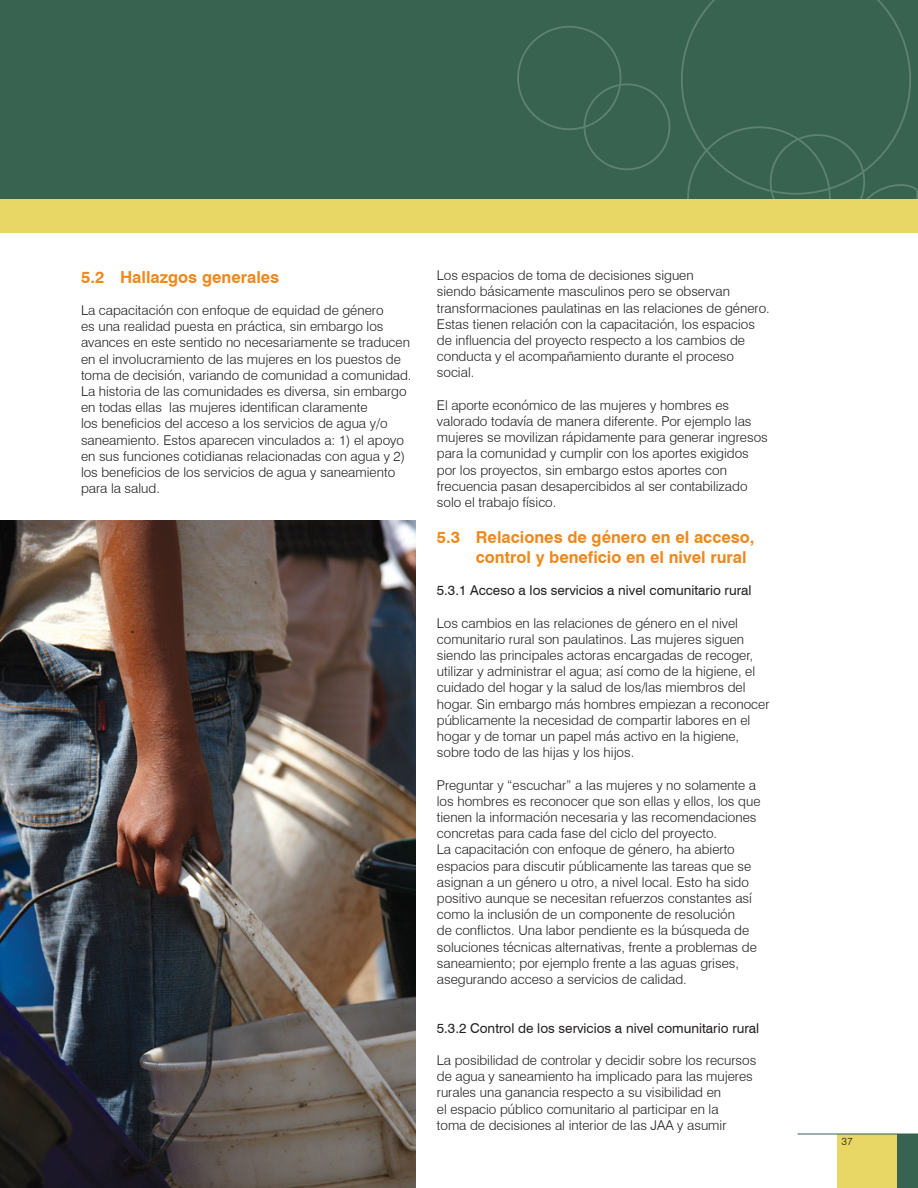
<style>
.page{position:relative;width:918px;height:1188px;background:#fff}
.page>*{position:absolute;margin:0;border:0;box-sizing:border-box;transform-origin:0 0}
.t1{font:700 16.5px/19.8px "Swiss 721 BT";color:#ed891d}
.t2{font:300 13.5px/16.2px "Swiss 721 BT";color:#231f20}
.t3{font:13.5px "Swiss 721 BT";color:#231f20}
.t4{font:300 10.5px "Swiss 721 BT";color:#231f20}
</style>
<div class="page">
<div style="left:0;top:0;width:918px;height:202px;background:#376350"></div>
<div style="left:517px;top:26px;width:104px;height:104px;border:2px solid #5f8373;border-radius:50%"></div>
<div style="left:584px;top:83px;width:86px;height:87px;border:2px solid #5f8373;border-radius:50%"></div>
<svg style="left:681px;top:0;width:230px;height:189px"></svg>
<svg style="left:686px;top:126px;width:146px;height:74px"></svg>
<svg style="left:850px;top:183px;width:68px;height:17px"></svg>
<div style="left:837px;top:1134px;width:60px;height:54px;background:#e8d665"></div>
<div style="left:897px;top:1134px;width:21px;height:54px;background:#376350"></div>
<hr style="left:798px;top:1134px;width:120px;height:1px;background:#376350">
<div style="left:0;top:200px;width:918px;height:33px;background:#e8d665"></div>
<img style="left:0;top:521px;width:415px;height:667px">
<p class="t1" style="left:81px;top:267px;width:200px">5.2 Hallazgos generales</p>
<p class="t2" style="left:81px;top:302px;width:332px">La capacitación con enfoque de equidad de género<br>es una realidad puesta en práctica, sin embargo los avances en este sentido no necesariamente se traducen en el involucramiento de las mujeres en los puestos de toma de decisión, variando de comunidad a comunidad.<br>La historia de las comunidades es diversa, sin embargo en todas ellas las mujeres identifican claramente<br>los beneficios del acceso a los servicios de agua y/o saneamiento. Estos aparecen vinculados a: 1) el apoyo en sus funciones cotidianas relacionadas con agua y 2) los beneficios de los servicios de agua y saneamiento para la salud.</p>
<p class="t2" style="left:437px;top:267px;width:334px">Los espacios de toma de decisiones siguen<br>siendo básicamente masculinos pero se observan transformaciones paulatinas en las relaciones de género.<br>Estas tienen relación con la capacitación, los espacios de influencia del proyecto respecto a los cambios de conducta y el acompañamiento durante el proceso social.</p>
<p class="t2" style="left:437px;top:397px;width:332px">El aporte económico de las mujeres y hombres es valorado todavía de manera diferente. Por ejemplo las mujeres se movilizan rápidamente para generar ingresos para la comunidad y cumplir con los aportes exigidos por los proyectos, sin embargo estos aportes con frecuencia pasan desapercibidos al ser contabilizado solo el trabajo físico.</p>
<p class="t1" style="left:476px;top:527px;width:280px;text-indent:-39px">5.3 Relaciones de género en el acceso, control y beneficio en el nivel rural</p>
<p class="t3" style="left:437px;top:582px;width:316px">5.3.1 Acceso a los servicios a nivel comunitario rural</p>
<p class="t2" style="left:437px;top:615px;width:334px">Los cambios en las relaciones de género en el nivel comunitario rural son paulatinos. Las mujeres siguen siendo las principales actoras encargadas de recoger, utilizar y administrar el agua; así como de la higiene, el cuidado del hogar y la salud de los/las miembros del hogar. Sin embargo más hombres empiezan a reconocer públicamente la necesidad de compartir labores en el hogar y de tomar un papel más activo en la higiene, sobre todo de las hijas y los hijos.</p>
<p class="t2" style="left:437px;top:777px;width:325px">Preguntar y “escuchar” a las mujeres y no solamente a los hombres es reconocer que son ellas y ellos, los que tienen la información necesaria y las recomendaciones concretas para cada fase del ciclo del proyecto.<br>La capacitación con enfoque de género, ha abierto espacios para discutir públicamente las tareas que se asignan a un género u otro, a nivel local. Esto ha sido positivo aunque se necesitan refuerzos constantes así como la inclusión de un componente de resolución<br>de conflictos. Una labor pendiente es la búsqueda de soluciones técnicas alternativas, frente a problemas de saneamiento; por ejemplo frente a las aguas grises, asegurando acceso a servicios de calidad.</p>
<p class="t3" style="left:437px;top:1020px;width:324px">5.3.2 Control de los servicios a nivel comunitario rural</p>
<p class="t2" style="left:437px;top:1052px;width:321px">La posibilidad de controlar y decidir sobre los recursos de agua y saneamiento ha implicado para las mujeres rurales una ganancia respecto a su visibilidad en<br>el espacio público comunitario al participar en la<br>toma de decisiones al interior de las JAA y asumir</p>
<p class="t4" style="left:842px;top:1135px;width:13px">37</p>
</div>
